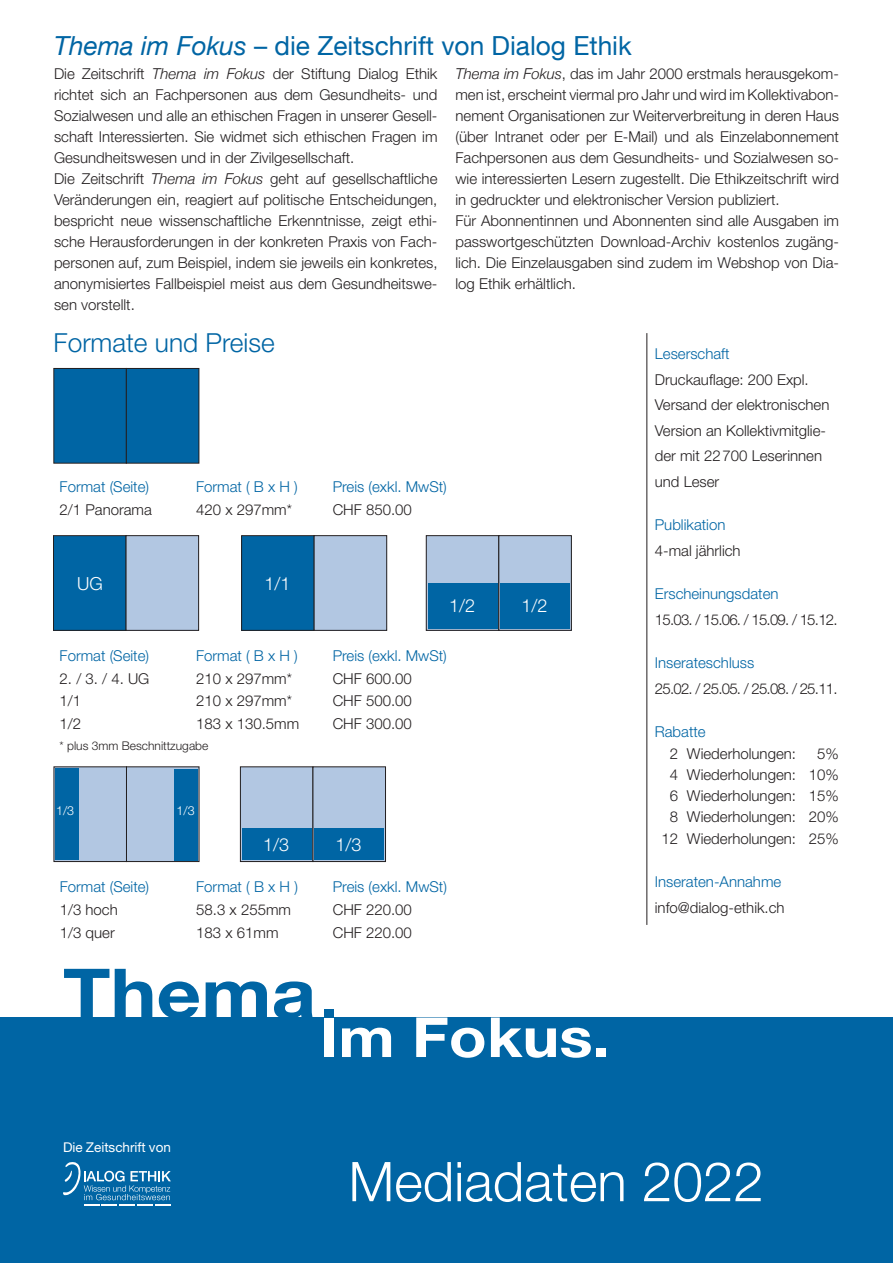
<style>
.page{position:relative;width:893px;height:1263px;background:#fff}
.page>*{position:absolute;margin:0;border:0;box-sizing:border-box;transform-origin:0 0}
.t1{font:700 69.15px "Helvetica Neue LT Std";color:#0065a4;scale:1.12 1}
.t2{font:700 55.2px "Helvetica Neue LT Std";color:#fff;scale:1.12 1}
.t3{font:300 54.75px "Helvetica Neue LT Pro";color:#fff}
.t4{font:26.25px "Helvetica Neue LT Com";color:#0065a4}
.t5{font:300 26.25px "Helvetica Neue LT Pro";color:#0065a4}
.t6{font:300 18px "Helvetica Neue LT Pro";color:#fff}
.Interview_Antwort{font:300 15px/21px "Helvetica Neue LT Pro";color:#231f20;text-align:justify}
.t7{font:300 15px "Helvetica Neue LT Pro";color:#0065a4}
.Text{font:300 15px "Helvetica Neue LT Pro";color:#231f20}
.Interview_Antwort-2{font:300 15px "Helvetica Neue LT Pro";letter-spacing:-.05em;color:#231f20}
.Interview_Antwort-3{font:13.5px "Helvetica Neue LT Std";color:#fff}
.t8{font:300 12.45px "Helvetica Neue LT Pro";color:#fff}
.t9{font:300 12px "Helvetica Neue LT Pro";color:#231f20}
.s1{font-style:italic}
.s2{font-family:"Helvetica Neue";font-style:italic}
</style>
<div class="page">
<div style="left:0;top:1018px;width:893px;height:245px;background:#0065a4"></div>
<div style="left:324px;top:1009px;width:10px;height:8px;background:#0065a4"></div>
<div style="left:54px;top:368px;width:72px;height:95px;background:#0065a4"></div>
<div style="left:126px;top:368px;width:73px;height:95px;background:#0065a4"></div>
<div style="left:126px;top:368px;width:73px;height:95px;border:1px solid #231f20"></div>
<div style="left:54px;top:536px;width:72px;height:94px;background:#0065a4"></div>
<div style="left:53px;top:535px;width:73px;height:96px;border:1px solid #231f20"></div>
<div style="left:126px;top:536px;width:73px;height:94px;background:#b2c7e2"></div>
<div style="left:126px;top:535px;width:73px;height:96px;border:1px solid #231f20"></div>
<div style="left:242px;top:536px;width:72px;height:94px;background:#0065a4"></div>
<div style="left:241px;top:535px;width:73px;height:96px;border:1px solid #231f20"></div>
<div style="left:314px;top:536px;width:73px;height:94px;background:#b2c7e2"></div>
<div style="left:314px;top:535px;width:73px;height:96px;border:1px solid #231f20"></div>
<div style="left:426px;top:536px;width:73px;height:94px;background:#b2c7e2"></div>
<div style="left:426px;top:535px;width:73px;height:96px;border:1px solid #231f20"></div>
<div style="left:499px;top:536px;width:72px;height:94px;background:#b2c7e2"></div>
<div style="left:499px;top:535px;width:73px;height:96px;border:1px solid #231f20"></div>
<div style="left:428px;top:583px;width:69px;height:46px;background:#0065a4"></div>
<div style="left:500px;top:583px;width:70px;height:46px;background:#0065a4"></div>
<div style="left:54px;top:767px;width:72px;height:94px;background:#b2c7e2"></div>
<div style="left:126px;top:767px;width:73px;height:94px;background:#b2c7e2"></div>
<div style="left:126px;top:766px;width:73px;height:96px;border:1px solid #231f20"></div>
<div style="left:240px;top:767px;width:73px;height:94px;background:#b2c7e2"></div>
<div style="left:240px;top:766px;width:73px;height:96px;border:1px solid #231f20"></div>
<div style="left:313px;top:767px;width:72px;height:94px;background:#b2c7e2"></div>
<div style="left:313px;top:766px;width:73px;height:96px;border:1px solid #231f20"></div>
<div style="left:242px;top:828px;width:70px;height:32px;background:#0065a4"></div>
<div style="left:314px;top:828px;width:70px;height:32px;background:#0065a4"></div>
<div style="left:56px;top:768px;width:23px;height:92px;background:#0065a4"></div>
<div style="left:174px;top:769px;width:23px;height:91px;background:#0065a4"></div>
<hr style="left:646px;top:333px;width:1px;height:592px;background:#231f20">
<svg style="left:63px;top:1162px;width:108px;height:44px"></svg>
<p class="t4" style="left:54px;top:29px;width:579px"><span class="s1">Thema im Fokus</span> – die Zeitschrift von Dialog Ethik</p>
<p class="Interview_Antwort" style="left:54px;top:63px;width:385px">Die Zeitschrift <span class="s2">Thema im Fokus</span> der Stiftung Dialog Ethik richtet sich an Fachpersonen aus dem Gesundheits- und Sozialwesen und alle an ethischen Fragen in unserer Gesell&shy;schaft Interessierten. Sie widmet sich ethischen Fragen im Gesundheitswesen und in der Zivilgesellschaft.</p>
<p class="Interview_Antwort" style="left:54px;top:168px;width:385px">Die Zeitschrift <span class="s2">Thema im Fokus</span> geht auf gesellschaftliche Veränderungen ein, reagiert auf politische Entscheidungen, bespricht neue wissenschaftliche Erkenntnisse, zeigt ethi&shy;sche Herausforderungen in der konkreten Praxis von Fach&shy;personen auf, zum Beispiel, indem sie jeweils ein konkretes, anonymisiertes Fallbeispiel meist aus dem Gesundheitswe&shy;sen vorstellt.</p>
<p class="Interview_Antwort" style="left:455px;top:63px;width:385px"><span class="s2">Thema im Fokus</span>, das im Jahr 2000 erstmals herausgekom&shy;men ist, erscheint viermal pro Jahr und wird im Kollektivabon&shy;nement Organisationen zur Weiterverbreitung in deren Haus (über Intranet oder per E-Mail) und als Einzelabonnement Fachpersonen aus dem Gesundheits- und Sozialwesen so&shy;wie interessierten Lesern zugestellt. Die Ethikzeitschrift wird in gedruckter und elektronischer Version publiziert.</p>
<p class="Interview_Antwort" style="left:455px;top:210px;width:385px">Für Abonnentinnen und Abonnenten sind alle Ausgaben im passwortgeschützten Download-Archiv kostenlos zugäng&shy;lich. Die Einzelausgaben sind zudem im Webshop von Dia&shy;log Ethik erhältlich.</p>
<p class="t5" style="left:54px;top:326px;width:223px">Formate und Preise</p>
<p class="t7" style="left:60px;top:477px;width:91px">Format (Seite)</p>
<p class="t7" style="left:196px;top:477px;width:103px">Format ( B x H )</p>
<p class="t7" style="left:333px;top:477px;width:116px">Preis (exkl. MwSt)</p>
<p class="Interview_Antwort" style="left:60px;top:498px;width:94px">2/1 Panorama</p>
<p class="Interview_Antwort" style="left:196px;top:498px;width:97px">420 x 297mm*</p>
<p class="Interview_Antwort" style="left:333px;top:498px;width:81px">CHF 850.00</p>
<p class="t6" style="left:77px;top:573px;width:27px">UG</p>
<p class="t6" style="left:264px;top:573px;width:28px">1/1</p>
<p class="t6" style="left:449px;top:595px;width:28px">1/2</p>
<p class="t6" style="left:521px;top:595px;width:28px">1/2</p>
<p class="t7" style="left:60px;top:646px;width:91px">Format (Seite)</p>
<p class="t7" style="left:196px;top:646px;width:103px">Format ( B x H )</p>
<p class="t7" style="left:333px;top:646px;width:116px">Preis (exkl. MwSt)</p>
<p class="Interview_Antwort" style="left:60px;top:667px;width:91px">2. / 3. / 4. UG</p>
<p class="Interview_Antwort" style="left:196px;top:667px;width:97px">210 x 297mm*</p>
<p class="Interview_Antwort" style="left:333px;top:667px;width:81px">CHF 600.00</p>
<p class="Interview_Antwort" style="left:60px;top:690px;width:23px">1/1</p>
<p class="Interview_Antwort" style="left:196px;top:690px;width:97px">210 x 297mm*</p>
<p class="Interview_Antwort" style="left:333px;top:690px;width:81px">CHF 500.00</p>
<p class="Interview_Antwort" style="left:60px;top:713px;width:23px">1/2</p>
<p class="Interview_Antwort" style="left:196px;top:713px;width:105px">183 x 130.5mm</p>
<p class="Interview_Antwort" style="left:333px;top:713px;width:81px">CHF 300.00</p>
<p class="t9" style="left:60px;top:738px;width:150px">* plus 3mm Beschnittzugabe</p>
<p class="t8" style="left:56px;top:803px;width:19px">1/3</p>
<p class="t8" style="left:177px;top:803px;width:19px">1/3</p>
<p class="t6" style="left:263px;top:833px;width:28px">1/3</p>
<p class="t6" style="left:336px;top:833px;width:28px">1/3</p>
<p class="t7" style="left:60px;top:878px;width:91px">Format (Seite)</p>
<p class="t7" style="left:196px;top:878px;width:103px">Format ( B x H )</p>
<p class="t7" style="left:333px;top:878px;width:116px">Preis (exkl. MwSt)</p>
<p class="Interview_Antwort" style="left:60px;top:899px;width:60px">1/3 hoch</p>
<p class="Interview_Antwort" style="left:196px;top:899px;width:96px">58.3 x 255mm</p>
<p class="Interview_Antwort" style="left:333px;top:899px;width:81px">CHF 220.00</p>
<p class="Interview_Antwort" style="left:60px;top:921px;width:57px">1/3 quer</p>
<p class="Interview_Antwort" style="left:196px;top:921px;width:84px">183 x 61mm</p>
<p class="Interview_Antwort" style="left:333px;top:921px;width:81px">CHF 220.00</p>
<p class="t1" style="left:63px;top:951px;width:227px">Thema</p>
<p class="t2" style="left:320px;top:1003px;width:260px">Im Fokus.</p>
<p class="Interview_Antwort-3" style="left:63px;top:1139px;width:109px">Die Zeitschrift von</p>
<p class="t7" style="left:655px;top:345px;width:76px">Leserschaft</p>
<p class="Interview_Antwort" style="left:655px;top:366px;width:176px;line-height:25.5px;text-align:left">Druckauflage: 200 Expl.<br>Versand der elektronischen<br>Version an Kollektivmitglie&shy;der mit 22700 Leserinnen und Leser</p>
<p class="t7" style="left:655px;top:516px;width:72px">Publikation</p>
<p class="Interview_Antwort" style="left:655px;top:540px;width:87px">4-mal jährlich</p>
<p class="t7" style="left:655px;top:585px;width:125px">Erscheinungsdaten</p>
<p class="Interview_Antwort-2" style="left:655px;top:610px;width:184px">15.03. / 15.06. / 15.09. / 15.12.</p>
<p class="t7" style="left:655px;top:654px;width:101px">Inserateschluss</p>
<p class="Interview_Antwort-2" style="left:655px;top:679px;width:184px">25.02. / 25.05. / 25.08. / 25.11.</p>
<p class="t7" style="left:655px;top:723px;width:52px">Rabatte</p>
<p class="Text" style="left:670px;top:744px;width:10px">2</p>
<p class="Text" style="left:687px;top:744px;width:111px">Wiederholungen:</p>
<p class="Text" style="left:817px;top:744px;width:23px">5%</p>
<p class="Text" style="left:670px;top:765px;width:10px">4</p>
<p class="Text" style="left:687px;top:765px;width:111px">Wiederholungen:</p>
<p class="Text" style="left:809px;top:765px;width:32px">10%</p>
<p class="Text" style="left:670px;top:787px;width:10px">6</p>
<p class="Text" style="left:687px;top:787px;width:111px">Wiederholungen:</p>
<p class="Text" style="left:809px;top:787px;width:32px">15%</p>
<p class="Text" style="left:670px;top:808px;width:10px">8</p>
<p class="Text" style="left:687px;top:808px;width:111px">Wiederholungen:</p>
<p class="Text" style="left:809px;top:808px;width:32px">20%</p>
<p class="Text" style="left:662px;top:829px;width:18px">12</p>
<p class="Text" style="left:687px;top:829px;width:111px">Wiederholungen:</p>
<p class="Text" style="left:809px;top:829px;width:32px">25%</p>
<p class="t7" style="left:655px;top:873px;width:128px">Inseraten-Annahme</p>
<p class="Interview_Antwort" style="left:655px;top:896px;width:131px">info@dialog-ethik.ch</p>
<p class="t3" style="left:349px;top:1148px;width:417px">Mediadaten 2022</p>
</div>
